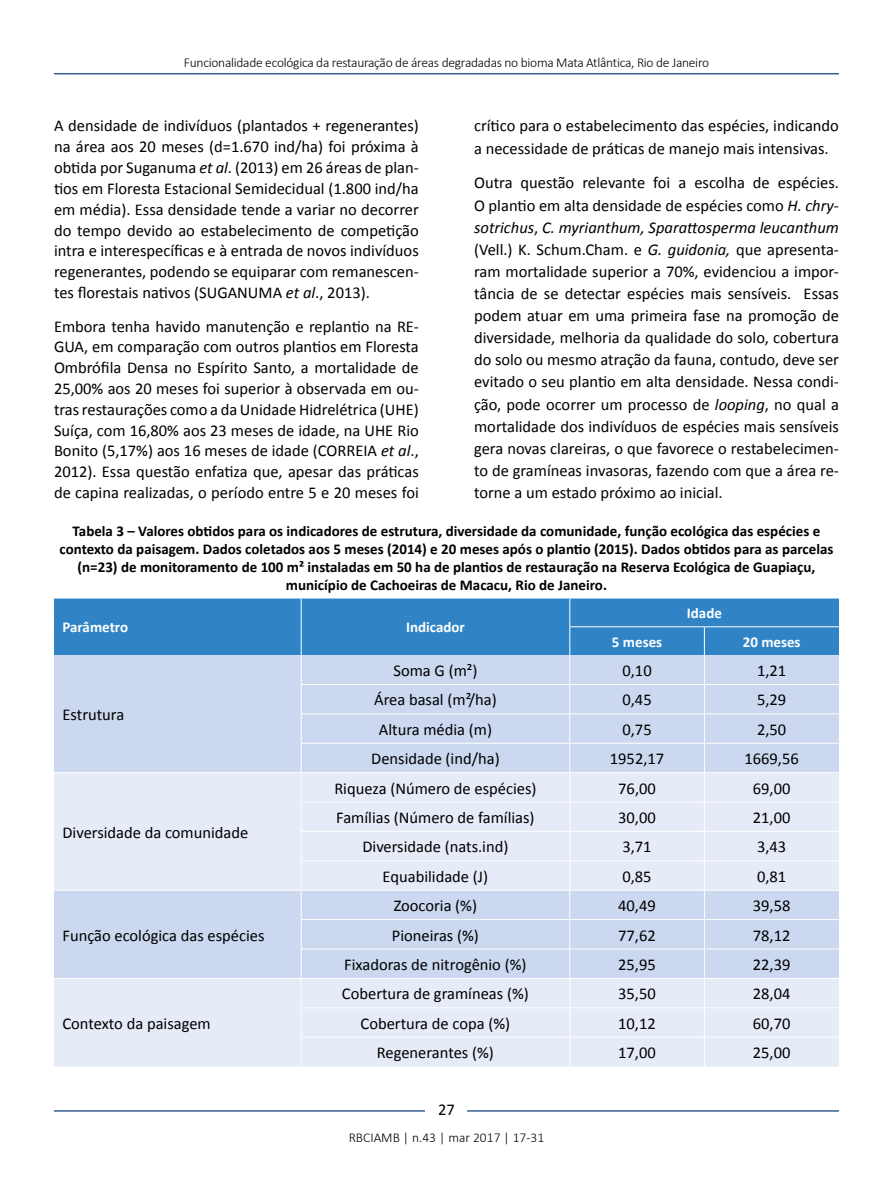
<style>
.page{position:relative;width:893px;height:1191px;background:#fff}
.page>*{position:absolute;margin:0;border:0;box-sizing:border-box;transform-origin:0 0}
.t1{font:16.5px/20.9px "Calibri";color:#000;text-align:justify}
.t2{font:700 15px/18px "Calibri";color:#000;text-align:center}
.t3{font:700 15px "Calibri";color:#fff}
.t4{font:300 13.5px "Calibri";letter-spacing:-.02em;color:#000}
.t5{font:300 13.5px "Calibri";color:#000}
.s1{font-style:italic}
</style>
<div class="page">
<hr style="left:54px;top:73px;width:785px;height:1px;background:#365f92">
<hr style="left:54px;top:1110px;width:785px;height:1px;background:#365f92">
<div style="left:426px;top:1096px;width:41px;height:26px;background:#fff"></div>
<div style="left:54px;top:598px;width:785px;height:57px;background:#3084c6"></div>
<div style="left:54px;top:655px;width:785px;height:117px;background:#cbd8f0"></div>
<svg style="left:54px;top:773px;width:785px;height:293px;background:#dee5f5"></svg>
<hr style="left:569px;top:626px;width:135px;height:1px;background:#fff">
<hr style="left:704px;top:626px;width:135px;height:1px;background:#fff">
<hr style="left:301px;top:684px;width:269px;height:1px;background:#fff">
<hr style="left:570px;top:684px;width:134px;height:1px;background:#fff">
<hr style="left:704px;top:684px;width:135px;height:1px;background:#fff">
<hr style="left:301px;top:713px;width:269px;height:1px;background:#fff">
<hr style="left:570px;top:713px;width:134px;height:1px;background:#fff">
<hr style="left:704px;top:713px;width:135px;height:1px;background:#fff">
<hr style="left:301px;top:743px;width:269px;height:1px;background:#fff">
<hr style="left:570px;top:743px;width:134px;height:1px;background:#fff">
<hr style="left:704px;top:743px;width:135px;height:1px;background:#fff">
<hr style="left:301px;top:801px;width:269px;height:1px;background:#fff">
<hr style="left:570px;top:801px;width:134px;height:1px;background:#fff">
<hr style="left:704px;top:801px;width:135px;height:1px;background:#fff">
<hr style="left:301px;top:831px;width:269px;height:1px;background:#fff">
<hr style="left:570px;top:831px;width:134px;height:1px;background:#fff">
<hr style="left:704px;top:831px;width:135px;height:1px;background:#fff">
<hr style="left:301px;top:860px;width:269px;height:1px;background:#fff">
<hr style="left:570px;top:860px;width:134px;height:1px;background:#fff">
<hr style="left:704px;top:860px;width:135px;height:1px;background:#fff">
<hr style="left:54px;top:890px;width:247px;height:1px;background:#fff">
<hr style="left:301px;top:890px;width:269px;height:1px;background:#fff">
<hr style="left:570px;top:890px;width:134px;height:1px;background:#fff">
<hr style="left:704px;top:890px;width:135px;height:1px;background:#fff">
<hr style="left:301px;top:919px;width:269px;height:1px;background:#fff">
<hr style="left:570px;top:919px;width:134px;height:1px;background:#fff">
<hr style="left:704px;top:919px;width:135px;height:1px;background:#fff">
<hr style="left:301px;top:948px;width:269px;height:1px;background:#fff">
<hr style="left:570px;top:948px;width:134px;height:1px;background:#fff">
<hr style="left:704px;top:948px;width:135px;height:1px;background:#fff">
<hr style="left:54px;top:978px;width:247px;height:1px;background:#fff">
<hr style="left:301px;top:978px;width:269px;height:1px;background:#fff">
<hr style="left:570px;top:978px;width:134px;height:1px;background:#fff">
<hr style="left:704px;top:978px;width:135px;height:1px;background:#fff">
<hr style="left:301px;top:1007px;width:269px;height:1px;background:#fff">
<hr style="left:570px;top:1007px;width:134px;height:1px;background:#fff">
<hr style="left:704px;top:1007px;width:135px;height:1px;background:#fff">
<hr style="left:301px;top:1036px;width:269px;height:1px;background:#fff">
<svg style="left:301px;top:598px;width:1px;height:468px"></svg>
<hr style="left:570px;top:1036px;width:134px;height:1px;background:#fff">
<svg style="left:569px;top:598px;width:1px;height:468px"></svg>
<hr style="left:704px;top:1036px;width:135px;height:1px;background:#fff">
<svg style="left:704px;top:627px;width:1px;height:439px"></svg>
<p class="t4" style="left:184px;top:54px;width:527px">Funcionalidade ecológica da restauração de áreas degradadas no bioma Mata Atlântica, Rio de Janeiro</p>
<p class="t1" style="left:54px;top:116px;width:366px">A densidade de indivíduos (plantados + regenerantes) na área aos 20 meses (d=1.670 ind/ha) foi próxima à obtida por Suganuma <span class="s1">et al</span>. (2013) em 26 áreas de plan&shy;tios em Floresta Estacional Semidecidual (1.800 ind/ha em média). Essa densidade tende a variar no decorrer do tempo devido ao estabelecimento de competição intra e interespecíficas e à entrada de novos indivíduos regenerantes, podendo se equiparar com remanescen&shy;tes florestais nativos (SUGANUMA <span class="s1">et al</span>., 2013).</p>
<p class="t1" style="left:54px;top:316px;width:366px">Embora tenha havido manutenção e replantio na RE-GUA, em comparação com outros plantios em Floresta Ombrófila Densa no Espírito Santo, a mortalidade de 25,00% aos 20 meses foi superior à observada em ou&shy;tras restaurações como a da Unidade Hidrelétrica (UHE)<br>Suíça, com 16,80% aos 23 meses de idade, na UHE Rio Bonito (5,17%) aos 16 meses de idade (CORREIA <span class="s1">et al</span>., 2012). Essa questão enfatiza que, apesar das práticas de capina realizadas, o período entre 5 e 20 meses foi</p>
<p class="t1" style="left:474px;top:115px;width:366px;line-height:22px">crítico para o estabelecimento das espécies, indicando a necessidade de práticas de manejo mais intensivas.</p>
<p class="t1" style="left:474px;top:172px;width:366px;line-height:22px">Outra questão relevante foi a escolha de espécies.<br>O plantio em alta densidade de espécies como <span class="s1">H. chry&shy;sotrichus</span>, <span class="s1">C. myrianthum, Sparattosperma leucanthum </span>(Vell.) K. Schum.Cham. e <span class="s1">G. guidonia,</span> que apresenta&shy;ram mortalidade superior a 70%, evidenciou a impor&shy;tância de se detectar espécies mais sensíveis. Essas podem atuar em uma primeira fase na promoção de diversidade, melhoria da qualidade do solo, cobertura do solo ou mesmo atração da fauna, contudo, deve ser evitado o seu plantio em alta densidade. Nessa condi&shy;ção, pode ocorrer um processo de <span class="s1">looping</span>, no qual a mortalidade dos indivíduos de espécies mais sensíveis gera novas clareiras, o que favorece o restabelecimen&shy;to de gramíneas invasoras, fazendo com que a área re&shy;torne a um estado próximo ao inicial.</p>
<p class="t2" style="left:60px;top:522px;width:775px">Tabela 3 – Valores obtidos para os indicadores de estrutura, diversidade da comunidade, função ecológica das espécies e contexto da paisagem. Dados coletados aos 5 meses (2014) e 20 meses após o plantio (2015). Dados obtidos para as parcelas (n=23) de monitoramento de 100 m² instaladas em 50 ha de plantios de restauração na Reserva Ecológica de Guapiaçu, município de Cachoeiras de Macacu, Rio de Janeiro.</p>
<p class="t3" style="left:63px;top:618px;width:67px">Parâmetro</p>
<p class="t3" style="left:406px;top:618px;width:60px">Indicador</p>
<p class="t3" style="left:687px;top:603px;width:37px">Idade</p>
<p class="t3" style="left:612px;top:632px;width:52px">5 meses</p>
<p class="t3" style="left:743px;top:632px;width:59px">20 meses</p>
<p class="t1" style="left:63px;top:704px;width:63px">Estrutura</p>
<p class="t1" style="left:62px;top:821px;width:187px">Diversidade da comunidade</p>
<p class="t1" style="left:62px;top:924px;width:204px">Função ecológica das espécies</p>
<p class="t1" style="left:62px;top:1012px;width:150px">Contexto da paisagem</p>
<p class="t1" style="left:393px;top:660px;width:85px">Soma G (m²)</p>
<p class="t1" style="left:622px;top:660px;width:31px">0,10</p>
<p class="t1" style="left:757px;top:660px;width:31px">1,21</p>
<p class="t1" style="left:374px;top:689px;width:124px">Área basal (m²/ha)</p>
<p class="t1" style="left:622px;top:689px;width:31px">0,45</p>
<p class="t1" style="left:757px;top:689px;width:31px">5,29</p>
<p class="t1" style="left:379px;top:719px;width:115px">Altura média (m)</p>
<p class="t1" style="left:622px;top:719px;width:31px">0,75</p>
<p class="t1" style="left:757px;top:719px;width:31px">2,50</p>
<p class="t1" style="left:371px;top:748px;width:130px">Densidade (ind/ha)</p>
<p class="t1" style="left:610px;top:748px;width:56px">1952,17</p>
<p class="t1" style="left:744px;top:748px;width:56px">1669,56</p>
<p class="t1" style="left:334px;top:777px;width:204px">Riqueza (Número de espécies)</p>
<p class="t1" style="left:618px;top:777px;width:39px">76,00</p>
<p class="t1" style="left:753px;top:777px;width:39px">69,00</p>
<p class="t1" style="left:336px;top:807px;width:200px">Famílias (Número de famílias)</p>
<p class="t1" style="left:618px;top:807px;width:39px">30,00</p>
<p class="t1" style="left:753px;top:807px;width:39px">21,00</p>
<p class="t1" style="left:362px;top:836px;width:147px">Diversidade (nats.ind)</p>
<p class="t1" style="left:622px;top:836px;width:31px">3,71</p>
<p class="t1" style="left:757px;top:836px;width:31px">3,43</p>
<p class="t1" style="left:383px;top:866px;width:107px">Equabilidade (J)</p>
<p class="t1" style="left:622px;top:866px;width:31px">0,85</p>
<p class="t1" style="left:757px;top:866px;width:31px">0,81</p>
<p class="t1" style="left:394px;top:895px;width:85px">Zoocoria (%)</p>
<p class="t1" style="left:618px;top:895px;width:39px">40,49</p>
<p class="t1" style="left:753px;top:895px;width:39px">39,58</p>
<p class="t1" style="left:392px;top:924px;width:88px">Pioneiras (%)</p>
<p class="t1" style="left:618px;top:924px;width:39px">77,62</p>
<p class="t1" style="left:753px;top:924px;width:39px">78,12</p>
<p class="t1" style="left:344px;top:954px;width:184px">Fixadoras de nitrogênio (%)</p>
<p class="t1" style="left:618px;top:954px;width:39px">25,95</p>
<p class="t1" style="left:753px;top:954px;width:39px">22,39</p>
<p class="t1" style="left:342px;top:983px;width:188px">Cobertura de gramíneas (%)</p>
<p class="t1" style="left:618px;top:983px;width:39px">35,50</p>
<p class="t1" style="left:753px;top:983px;width:39px">28,04</p>
<p class="t1" style="left:361px;top:1012px;width:151px">Cobertura de copa (%)</p>
<p class="t1" style="left:618px;top:1012px;width:39px">10,12</p>
<p class="t1" style="left:753px;top:1012px;width:39px">60,70</p>
<p class="t1" style="left:377px;top:1042px;width:118px">Regenerantes (%)</p>
<p class="t1" style="left:618px;top:1042px;width:39px">17,00</p>
<p class="t1" style="left:753px;top:1042px;width:39px">25,00</p>
<p class="t1" style="left:438px;top:1099px;width:18px">27</p>
<p class="t5" style="left:349px;top:1129px;width:197px">RBCIAMB | n.43 | mar 2017 | 17-31</p>
</div>
